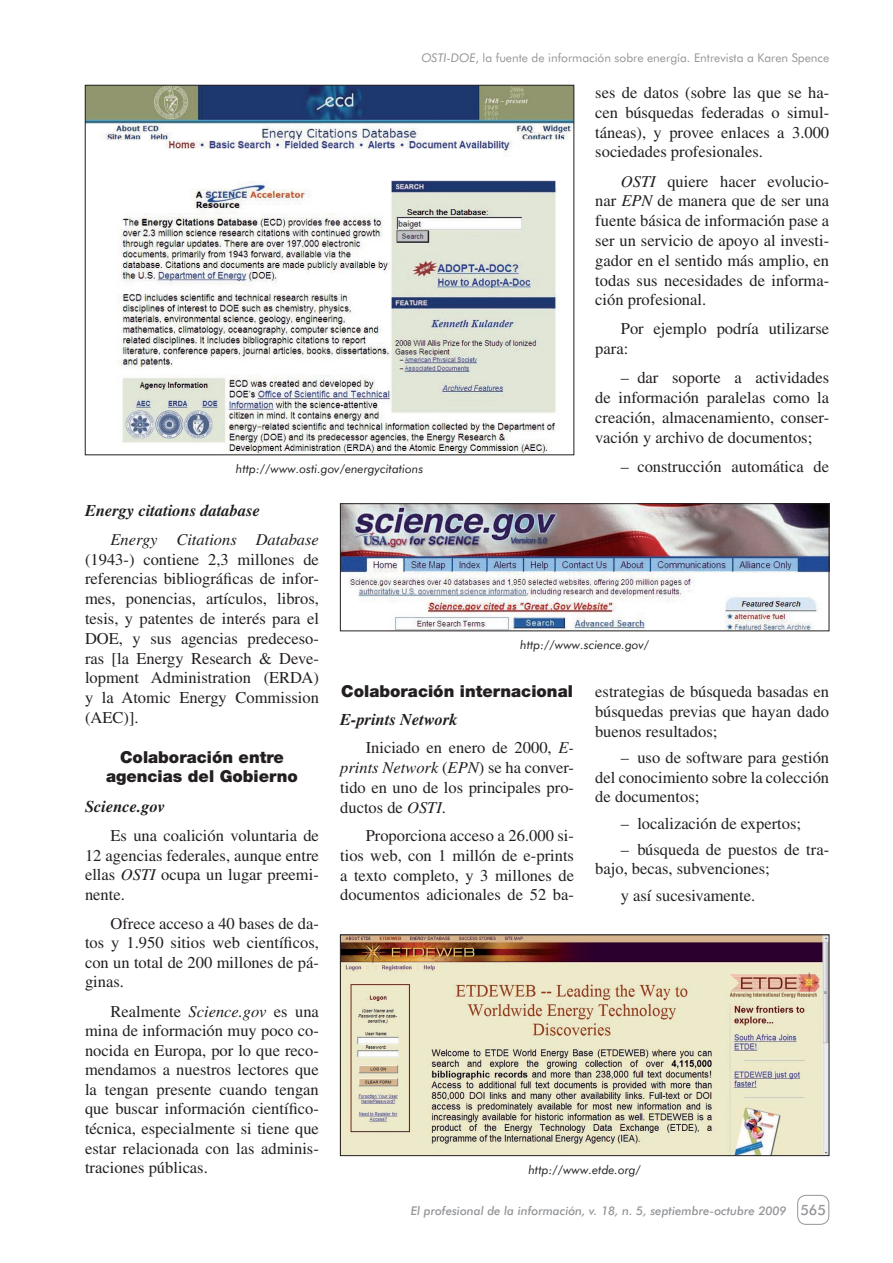
<style>
.page{position:relative;width:893px;height:1263px;background:#fff}
.page>*{position:absolute;margin:0;border:0;box-sizing:border-box;transform-origin:0 0}
.t1{font:16.5px/19.8px "Times";color:#231f20;text-align:justify}
.t2{font:900 16.5px/19.8px "Helvetica Neue";color:#231f20;text-align:center}
.t3{font:italic 700 16.5px "Times";color:#231f20}
.t4{font:italic 16.5px "Times";color:#231f20}
.t5{font:500 14.25px "Futura BT";color:#939598}
.t6{font:italic 12px "Futura BT";color:#231f20}
.t7{font:12px "Futura BT";color:#939598}
.t8{font:italic 500 12px "Futura BT";color:#939598}
.s1{font-style:italic}
.s2{font-weight:700;font-style:italic}
</style>
<div class="page">
<div style="left:797px;top:1195px;width:32px;height:30px;border:1px solid #939598;border-radius:9px"></div>
<img style="left:87px;top:87px;width:485px;height:366px">
<img style="left:342px;top:505px;width:485px;height:124px">
<div style="left:340px;top:503px;width:489px;height:128px;border:1px solid #231f20"></div>
<img style="left:342px;top:937px;width:485px;height:217px">
<div style="left:340px;top:935px;width:489px;height:221px;border:1px solid #231f20"></div>
<p class="t7" style="left:421px;top:51px;width:409px"><span class="s1">OSTI-DOE</span>, la fuente de información sobre energía. Entrevista a Karen Spence</p>
<p class="t1" style="left:595px;top:82px;width:235px">ses de datos (sobre las que se ha&shy;cen búsquedas federadas o simul&shy;táneas), y provee enlaces a 3.000 sociedades profesionales.</p>
<p class="t1" style="left:595px;top:171px;width:235px;text-indent:26px"><span class="s1">OSTI</span> quiere hacer evolucio&shy;nar <span class="s1">EPN</span> de manera que de ser una fuente básica de información pase a ser un servicio de apoyo al investi&shy;gador en el sentido más amplio, en todas sus necesidades de informa&shy;ción profesional.</p>
<p class="t1" style="left:595px;top:319px;width:235px;text-indent:26px">Por ejemplo podría utilizarse para:</p>
<p class="t1" style="left:595px;top:368px;width:235px;text-indent:26px">– dar soporte a actividades de información paralelas como la creación, almacenamiento, conser&shy;vación y archivo de documentos;</p>
<p class="t6" style="left:236px;top:461px;width:189px">http://www.osti.gov/energycitations</p>
<p class="t1" style="left:621px;top:456px;width:210px">– construcción automática de</p>
<p class="t3" style="left:85px;top:501px;width:177px">Energy citations database</p>
<p class="t4" style="left:111px;top:530px;width:210px">Energy Citations Database</p>
<p class="t1" style="left:85px;top:549px;width:235px">(1943-) contiene 2,3 millones de referencias bibliográficas de infor&shy;mes, ponencias, artículos, libros, tesis, y patentes de interés para el DOE, y sus agencias predeceso&shy;ras [la Energy Research &amp; Deve&shy;lopment Administration (ERDA) y la Atomic Energy Commission (AEC)].</p>
<p class="t2" style="left:106px;top:747px;width:193px">Colaboración entre agencias del Gobierno</p>
<p class="t3" style="left:85px;top:796px;width:81px">Science.gov</p>
<p class="t1" style="left:85px;top:826px;width:235px;text-indent:26px">Es una coalición voluntaria de 12 agencias federales, aunque entre ellas <span class="s1">OSTI</span> ocupa un lugar preemi&shy;nente.</p>
<p class="t1" style="left:85px;top:913px;width:235px;text-indent:26px">Ofrece acceso a 40 bases de da&shy;tos y 1.950 sitios web científicos, con un total de 200 millones de pá&shy;ginas.</p>
<p class="t1" style="left:85px;top:1001px;width:235px;text-indent:26px">Realmente <span class="s1">Science.gov</span> es una mina de información muy poco co&shy;nocida en Europa, por lo que reco&shy;mendamos a nuestros lectores que la tengan presente cuando tengan que buscar información científico&shy;técnica, especialmente si tiene que estar relacionada con las adminis&shy;traciones públicas.</p>
<p class="t6" style="left:520px;top:637px;width:130px">http://www.science.gov/</p>
<p class="t2" style="left:341px;top:681px;width:233px">Colaboración internacional</p>
<p class="t1" style="left:366px;top:705px;width:210px;line-height:28.3px;text-indent:-26px"><span class="s2">E-prints Network<br></span>Iniciado en enero de 2000, <span class="s1">E-</span></p>
<p class="t1" style="left:340px;top:757px;width:235px"><span class="s1">prints Network</span> (<span class="s1">EPN</span>) se ha conver&shy;tido en uno de los principales pro&shy;ductos de <span class="s1">OSTI</span>.</p>
<p class="t1" style="left:340px;top:825px;width:235px;text-indent:26px">Proporciona acceso a 26.000 si&shy;tios web, con 1 millón de e-prints a texto completo, y 3 millones de documentos adicionales de 52 ba-</p>
<p class="t1" style="left:595px;top:681px;width:235px">estrategias de búsqueda basadas en búsquedas previas que hayan dado buenos resultados;</p>
<p class="t1" style="left:595px;top:747px;width:235px;text-indent:26px">– uso de software para gestión del conocimiento sobre la colección de documentos;</p>
<p class="t1" style="left:621px;top:813px;width:182px">– localización de expertos;</p>
<p class="t1" style="left:595px;top:839px;width:235px;text-indent:26px">– búsqueda de puestos de tra&shy;bajo, becas, subvenciones;</p>
<p class="t1" style="left:621px;top:885px;width:136px">y así sucesivamente.</p>
<p class="t6" style="left:528px;top:1162px;width:114px">http://www.etde.org/</p>
<p class="t8" style="left:411px;top:1203px;width:377px">El profesional de la información, v. 18, n. 5, septiembre-octubre 2009</p>
<p class="t5" style="left:800px;top:1201px;width:27px">565</p>
</div>
